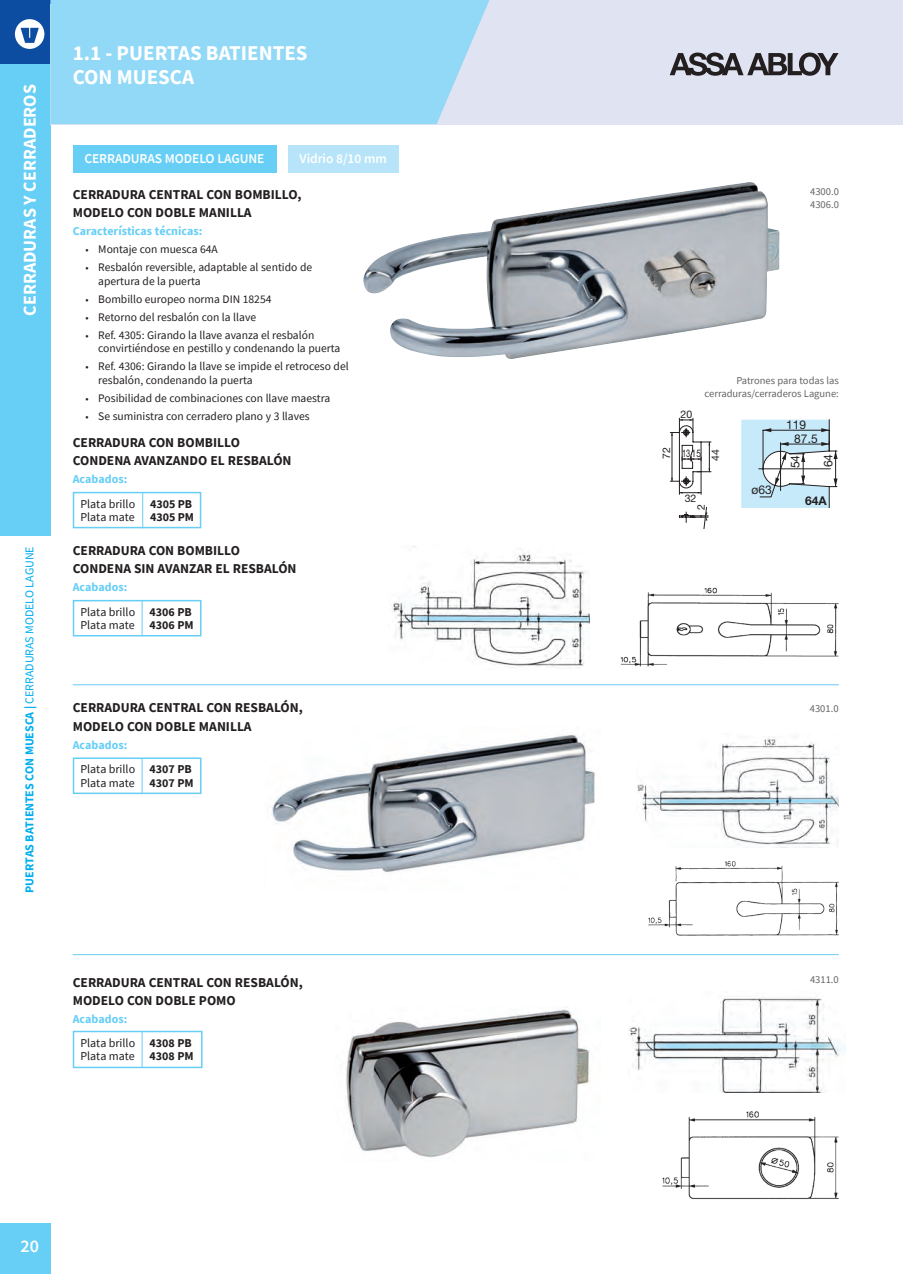
<style>
.page{position:relative;width:903px;height:1274px;background:#fff}
.page>*{position:absolute;margin:0;border:0;box-sizing:border-box;transform-origin:0 0}
.t1{font:700 21px/24px "Source Sans Pro";color:#fff}
.t2{font:700 18px "Source Sans Pro";color:#fff}
.t3{font:600 18px "Source Sans Pro";color:#fff}
.t4{font:700 13.5px/18px "Source Sans Pro";color:#231f20}
.t5{font:600 13.5px "Source Sans Pro";letter-spacing:-.01em;color:#fff}
.t6{font:12px/13.5px "Source Sans Pro";color:#231f20}
.t7{font:700 12px "Source Sans Pro";color:#67cef5}
.t8{font:700 12px/13.5px "Source Sans Pro";color:#231f20}
.t9{font:700 12px "Source Sans Pro";letter-spacing:-.01em;color:#00aeef}
.t10{font:12px "Helvetica Neue";color:#231f20}
.t11{font:700 12px "Helvetica Neue";color:#231f20}
.t12{font:11.55px/13.5px "Source Sans Pro";color:#231f20}
.t13{font:10.5px/13.5px "Source Sans Pro";color:#636366}
.t14{font:10.5px "Helvetica Neue";color:#231f20}
.t15{font:10.5px "Helvetica Neue";color:#231f20;scale:.71 1}
.s1{font-weight:400}
.s2{font-size:10.5px}
</style>
<div class="page">
<div style="left:0;top:0;width:50px;height:536px;background:#67cef5"></div>
<div style="left:0;top:1222px;width:50px;height:51px;background:#67cef5"></div>
<div style="left:50px;top:0;width:852px;height:64px;background:#e0e4f2"></div>
<div style="left:0;top:0;width:50px;height:64px;background:#0d4da1"></div>
<svg style="left:15px;top:19px;width:30px;height:30px"></svg>
<div style="left:50px;top:4px;width:852px;height:120px;background:#e0e4f2"></div>
<div style="left:50px;top:0;width:386px;height:124px;background:#92d9f7"></div>
<svg style="left:436px;top:0;width:54px;height:124px"></svg>
<img style="left:345px;top:1007px;width:245px;height:150px">
<div style="left:73px;top:145px;width:203px;height:27px;background:#67cef5"></div>
<div style="left:288px;top:145px;width:110px;height:27px;background:#b7e4f9"></div>
<img style="left:363px;top:182px;width:416px;height:177px">
<svg style="left:741px;top:419px;width:96px;height:88px"></svg>
<svg style="left:670px;top:418px;width:42px;height:111px"></svg>
<div style="left:73px;top:492px;width:128px;height:36px;border:2px solid #67cef5"></div>
<hr style="left:142px;top:493px;width:1px;height:35px;background:#67cef5">
<hr style="left:73px;top:684px;width:765px;height:1px;background:#67cef5">
<img style="left:391px;top:546px;width:198px;height:122px">
<img style="left:620px;top:587px;width:219px;height:80px">
<img style="left:636px;top:737px;width:202px;height:110px">
<div style="left:831px;top:756px;width:27px;height:25px;background:#fff"></div>
<img style="left:267px;top:733px;width:328px;height:139px">
<hr style="left:73px;top:954px;width:765px;height:1px;background:#67cef5">
<img style="left:648px;top:861px;width:191px;height:75px">
<img style="left:662px;top:1111px;width:177px;height:88px">
<div style="left:628px;top:991px;width:217px;height:105px;background:linear-gradient(to right,#fff,#fff)"></div>
<img style="left:628px;top:991px;width:217px;height:101px">
<div style="left:73px;top:600px;width:128px;height:36px;border:2px solid #67cef5"></div>
<hr style="left:142px;top:601px;width:1px;height:35px;background:#67cef5">
<div style="left:73px;top:757px;width:128px;height:37px;border:2px solid #67cef5"></div>
<hr style="left:142px;top:758px;width:1px;height:35px;background:#67cef5">
<div style="left:73px;top:1030px;width:129px;height:38px;border:2px solid #67cef5"></div>
<hr style="left:142px;top:1031px;width:1px;height:36px;background:#67cef5">
<svg style="left:669px;top:52px;width:169px;height:24px"></svg>
<h2 class="t2" style="left:18px;top:316px;width:233px;rotate:-90deg">CERRADURAS Y CERRADEROS</h2>
<p class="t9" style="left:21px;top:892px;width:348px;rotate:-90deg">PUERTAS BATIENTES CON MUESCA | <span class="s1">CERRADURAS MODELO LAGUNE</span></p>
<h1 class="t1" style="left:73px;top:41px;width:236px">1.1 - PUERTAS BATIENTES<br>CON MUESCA</h1>
<p class="t5" style="left:84px;top:150px;width:181px">CERRADURAS MODELO LAGUNE</p>
<p class="t5" style="left:299px;top:150px;width:89px">Vidrio 8/10 mm</p>
<p class="t4" style="left:73px;top:185px;width:230px">CERRADURA CENTRAL CON BOMBILLO,<br>MODELO CON DOBLE MANILLA</p>
<p class="t7" style="left:73px;top:223px;width:131px">Características técnicas:</p>
<p class="t12" style="left:85px;top:242px;width:134px"><span class="s2">•</span> Montaje con muesca 64A</p>
<p class="t12" style="left:98px;top:260px;width:215px;text-indent:-13px"><span class="s2">•</span> Resbalón reversible, adaptable al sentido de apertura de la puerta</p>
<p class="t12" style="left:85px;top:292px;width:187px"><span class="s2">•</span> Bombillo europeo norma DIN 18254</p>
<p class="t12" style="left:85px;top:310px;width:172px"><span class="s2">•</span> Retorno del resbalón con la llave</p>
<p class="t12" style="left:98px;top:328px;width:243px;text-indent:-13px"><span class="s2">•</span> Ref. 4305: Girando la llave avanza el resbalón convirtiéndose en pestillo y condenando la puerta</p>
<p class="t12" style="left:98px;top:359px;width:252px;text-indent:-13px"><span class="s2">•</span> Ref. 4306: Girando la llave se impide el retroceso del resbalón, condenando la puerta</p>
<p class="t12" style="left:85px;top:391px;width:246px"><span class="s2">•</span> Posibilidad de combinaciones con llave maestra</p>
<p class="t12" style="left:85px;top:409px;width:225px"><span class="s2">•</span> Se suministra con cerradero plano y 3 llaves</p>
<p class="t4" style="left:73px;top:433px;width:220px">CERRADURA CON BOMBILLO<br>CONDENA AVANZANDO EL RESBALÓN</p>
<p class="t7" style="left:73px;top:470px;width:56px">Acabados:</p>
<p class="t6" style="left:80px;top:496px;width:56px">Plata brillo<br>Plata mate</p>
<p class="t8" style="left:150px;top:496px;width:46px">4305 PB<br>4305 PM</p>
<p class="t4" style="left:73px;top:541px;width:225px">CERRADURA CON BOMBILLO<br>CONDENA SIN AVANZAR EL RESBALÓN</p>
<p class="t7" style="left:73px;top:578px;width:56px">Acabados:</p>
<p class="t6" style="left:80px;top:604px;width:56px">Plata brillo<br>Plata mate</p>
<p class="t8" style="left:149px;top:604px;width:46px">4306 PB<br>4306 PM</p>
<p class="t4" style="left:73px;top:698px;width:231px">CERRADURA CENTRAL CON RESBALÓN,<br>MODELO CON DOBLE MANILLA</p>
<p class="t7" style="left:73px;top:736px;width:56px">Acabados:</p>
<p class="t6" style="left:80px;top:762px;width:56px">Plata brillo<br>Plata mate</p>
<p class="t8" style="left:149px;top:762px;width:46px">4307 PB<br>4307 PM</p>
<p class="t4" style="left:73px;top:973px;width:231px">CERRADURA CENTRAL CON RESBALÓN,<br>MODELO CON DOBLE POMO</p>
<p class="t7" style="left:73px;top:1010px;width:56px">Acabados:</p>
<p class="t6" style="left:80px;top:1035px;width:56px">Plata brillo<br>Plata mate</p>
<p class="t8" style="left:149px;top:1035px;width:46px">4308 PB<br>4308 PM</p>
<h2 class="t3" style="left:20px;top:1233px;width:20px">20</h2>
<p class="t13" style="left:809px;top:184px;width:30px">4300.0<br>4306.0</p>
<p class="t13" style="left:704px;top:373px;width:136px;text-align:right">Patrones para todas las cerraduras/cerraderos Lagune:</p>
<p class="t14" style="left:680px;top:408px;width:13px">20</p>
<p class="t15" style="left:681px;top:447px;width:28px">13 15</p>
<p class="t14" style="left:660px;top:459px;width:13px;rotate:-90deg">72</p>
<p class="t14" style="left:708px;top:461px;width:13px;rotate:-90deg">44</p>
<p class="t14" style="left:684px;top:491px;width:13px">32</p>
<p class="t14" style="left:694px;top:509px;width:7px;rotate:-90deg">2</p>
<p class="t10" style="left:751px;top:482px;width:22px">ø63</p>
<p class="t10" style="left:785px;top:417px;width:22px">119</p>
<p class="t10" style="left:793px;top:431px;width:25px">87.5</p>
<p class="t10" style="left:787px;top:468px;width:15px;rotate:-90deg">54</p>
<p class="t10" style="left:820px;top:467px;width:15px;rotate:-90deg">64</p>
<p class="t11" style="left:804px;top:493px;width:23px">64A</p>
<p class="t13" style="left:809px;top:702px;width:30px">4301.0</p>
<p class="t13" style="left:809px;top:972px;width:30px">4311.0</p>
</div>
